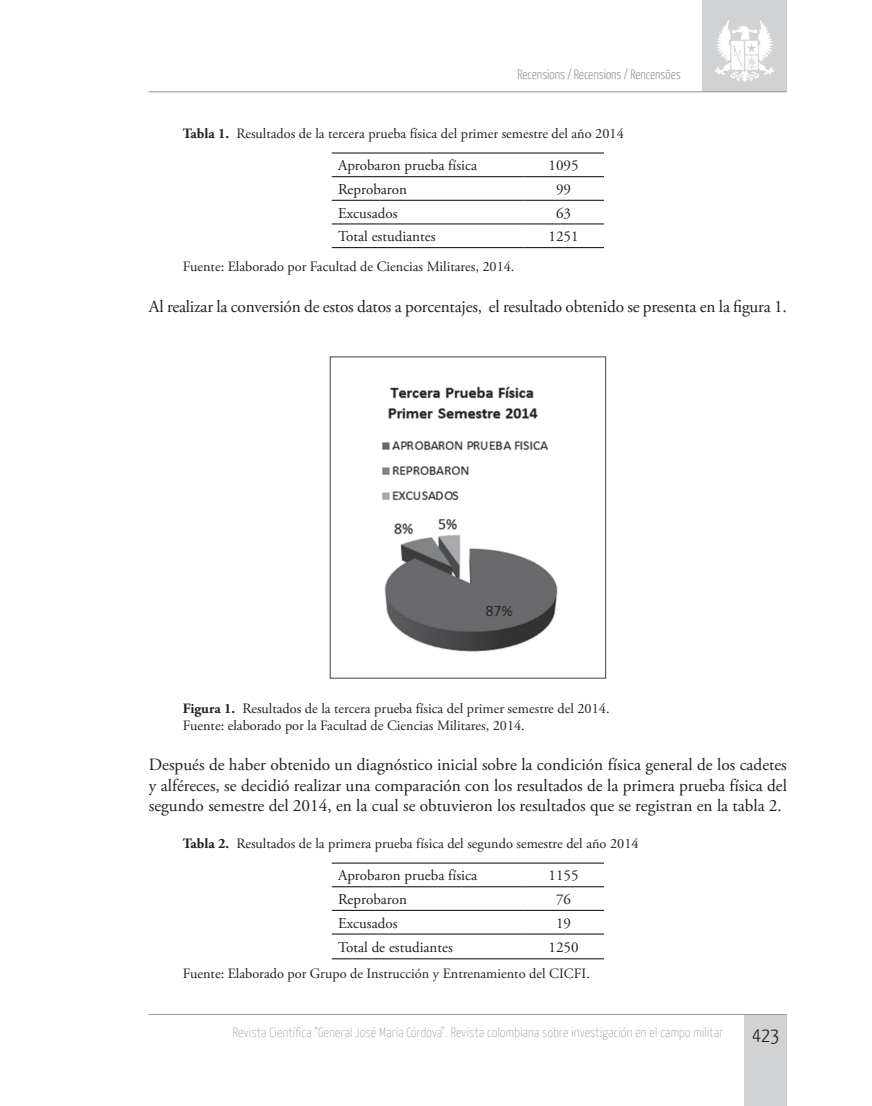
<style>
.page{position:relative;width:872px;height:1106px;background:#fff}
.page>*{position:absolute;margin:0;border:0;box-sizing:border-box;transform-origin:0 0}
.t1{font:300 21px "Yanone Kaffeesatz";color:#231f20}
.t2{font:17.25px/20.2px "Adobe Garamond Pro";letter-spacing:-.01em;color:#231f20;text-align:justify}
.t3{font:15px "Adobe Garamond Pro";color:#231f20}
.t4{font:14.25px/16.5px "Adobe Garamond Pro";color:#231f20}
.t5{font:200 13.5px "Yanone Kaffeesatz";letter-spacing:.02em;color:#939598}
.t6{font:300 13.5px "Yanone Kaffeesatz";color:#939598}
.s1{font-weight:700}
</style>
<div class="page">
<div style="left:744px;top:1014px;width:43px;height:92px;background:#d1d2d4"></div>
<div style="left:702px;top:0;width:85px;height:92px;background:#d1d2d4"></div>
<hr style="left:149px;top:91px;width:638px;height:1px;background:#939598">
<hr style="left:149px;top:1014px;width:638px;height:1px;background:#939598">
<img style="left:715px;top:20px;width:59px;height:62px">
<hr style="left:332px;top:152px;width:191px;height:2px;background:#231f20">
<hr style="left:523px;top:152px;width:81px;height:2px;background:#231f20">
<hr style="left:332px;top:176px;width:191px;height:1px;background:#231f20">
<hr style="left:523px;top:176px;width:81px;height:1px;background:#231f20">
<hr style="left:332px;top:200px;width:191px;height:1px;background:#231f20">
<hr style="left:523px;top:200px;width:81px;height:1px;background:#231f20">
<hr style="left:332px;top:223px;width:191px;height:1px;background:#231f20">
<hr style="left:523px;top:223px;width:81px;height:1px;background:#231f20">
<hr style="left:332px;top:247px;width:191px;height:1px;background:#231f20">
<hr style="left:523px;top:247px;width:81px;height:1px;background:#231f20">
<hr style="left:332px;top:862px;width:191px;height:1px;background:#231f20">
<hr style="left:523px;top:862px;width:81px;height:1px;background:#231f20">
<hr style="left:332px;top:886px;width:191px;height:1px;background:#231f20">
<hr style="left:523px;top:886px;width:81px;height:1px;background:#231f20">
<hr style="left:332px;top:909px;width:191px;height:2px;background:#231f20">
<hr style="left:523px;top:909px;width:81px;height:2px;background:#231f20">
<hr style="left:332px;top:933px;width:191px;height:1px;background:#231f20">
<hr style="left:523px;top:933px;width:81px;height:1px;background:#231f20">
<hr style="left:332px;top:958px;width:191px;height:1px;background:#231f20">
<hr style="left:523px;top:958px;width:81px;height:1px;background:#231f20">
<img style="left:382px;top:386px;width:176px;height:266px">
<div style="left:330px;top:356px;width:276px;height:322px;border:1px solid #57585a"></div>
<p class="t6" style="left:517px;top:66px;width:165px">Recensions / Recensions / Rencensões</p>
<p class="t4" style="left:183px;top:126px;width:442px"><span class="s1">Tabla 1.</span> Resultados de la tercera prueba física del primer semestre del año 2014</p>
<p class="t3" style="left:338px;top:156px;width:140px">Aprobaron prueba física</p>
<p class="t3" style="left:548px;top:156px;width:31px">1095</p>
<p class="t3" style="left:338px;top:180px;width:70px">Reprobaron</p>
<p class="t3" style="left:556px;top:180px;width:16px">99</p>
<p class="t3" style="left:338px;top:204px;width:61px">Excusados</p>
<p class="t3" style="left:556px;top:204px;width:16px">63</p>
<p class="t3" style="left:338px;top:227px;width:99px">Total estudiantes</p>
<p class="t3" style="left:548px;top:227px;width:31px">1251</p>
<p class="t4" style="left:183px;top:259px;width:333px">Fuente: Elaborado por Facultad de Ciencias Militares, 2014.</p>
<p class="t2" style="left:149px;top:297px;width:639px">Al realizar la conversión de estos datos a porcentajes, el resultado obtenido se presenta en la figura 1.</p>
<p class="t4" style="left:183px;top:701px;width:428px"><span class="s1">Figura 1.</span> Resultados de la tercera prueba física del primer semestre del 2014.<br>Fuente: elaborado por la Facultad de Ciencias Militares, 2014.</p>
<p class="t2" style="left:149px;top:755px;width:639px">Después de haber obtenido un diagnóstico inicial sobre la condición física general de los cadetes y alféreces, se decidió realizar una comparación con los resultados de la primera prueba física del segundo semestre del 2014, en la cual se obtuvieron los resultados que se registran en la tabla 2.</p>
<p class="t4" style="left:183px;top:835px;width:457px"><span class="s1">Tabla 2.</span> Resultados de la primera prueba física del segundo semestre del año 2014</p>
<p class="t3" style="left:338px;top:866px;width:140px">Aprobaron prueba física</p>
<p class="t3" style="left:548px;top:866px;width:31px">1155</p>
<p class="t3" style="left:338px;top:890px;width:70px">Reprobaron</p>
<p class="t3" style="left:556px;top:890px;width:16px">76</p>
<p class="t3" style="left:338px;top:913px;width:61px">Excusados</p>
<p class="t3" style="left:556px;top:913px;width:16px">19</p>
<p class="t3" style="left:338px;top:938px;width:116px">Total de estudiantes</p>
<p class="t3" style="left:548px;top:938px;width:31px">1250</p>
<p class="t4" style="left:183px;top:965px;width:408px">Fuente: Elaborado por Grupo de Instrucción y Entrenamiento del CICFI.</p>
<p class="t5" style="left:233px;top:1024px;width:492px">Revista Científica “General José María Córdova”. Revista colombiana sobre investigación en el campo militar</p>
<h1 class="t1" style="left:752px;top:1021px;width:29px">423</h1>
</div>
